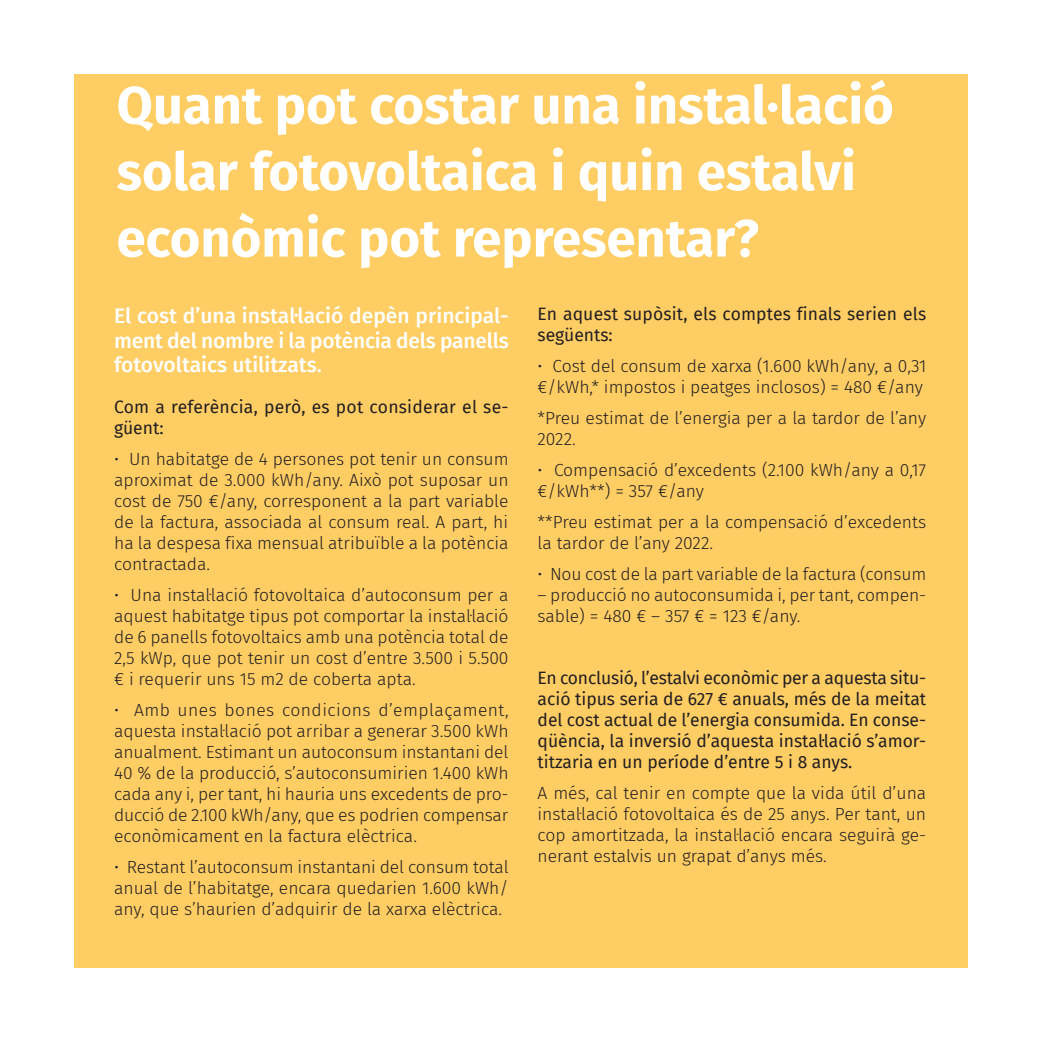
<style>
.page{position:relative;width:1042px;height:1042px;background:#fff}
.page>*{position:absolute;margin:0;border:0;box-sizing:border-box;transform-origin:0 0}
.t1{font:700 52.5px/66.5px "Fira Sans";color:#fff}
.t2{font:500 21px/24.5px "Fira Sans";letter-spacing:-.01em;color:#fff;text-align:justify}
.t3{font:300 17.5px/21px "Fira Sans";color:#231f20;text-align:justify}
.t4{font:17.5px/21px "Fira Sans";color:#231f20}
</style>
<div class="page">
<div style="left:74px;top:74px;width:893px;height:893px;background:#fecd64"></div>
<h1 class="t1" style="left:117px;top:68px;width:778px">Quant pot costar una instal·lació solar fotovoltaica i quin estalvi econòmic pot representar?</h1>
<p class="t4" style="left:537px;top:303px;width:390px">En aquest supòsit, els comptes finals serien els següents:</p>
<p class="t3" style="left:537px;top:355px;width:390px">• Cost del consum de xarxa (1.600 kWh/any, a 0,31 €/kWh,* impostos i peatges inclosos) = 480 €/any</p>
<p class="t3" style="left:537px;top:407px;width:390px">*Preu estimat de l’energia per a la tardor de l’any<br>2022.</p>
<p class="t3" style="left:537px;top:459px;width:390px">• Compensació d’excedents (2.100 kWh/any a 0,17 €/kWh**) = 357 €/any</p>
<p class="t3" style="left:537px;top:511px;width:390px">**Preu estimat per a la compensació d’excedents la tardor de l’any 2022.</p>
<p class="t3" style="left:537px;top:563px;width:390px">• Nou cost de la part variable de la factura (consum</p>
<p class="t3" style="left:537px;top:584px;width:390px">– producció no autoconsumida i, per tant, compen&shy;sable) = 480 € – 357 € = 123 €/any.</p>
<p class="t2" style="left:114px;top:303px;width:396px">El cost d’una instal·lació depèn principal&shy;ment del nombre i la potència dels panells fotovoltaics utilitzats.</p>
<p class="t4" style="left:114px;top:396px;width:396px">Com a referència, però, es pot considerar el se&shy;güent:</p>
<p class="t3" style="left:114px;top:448px;width:396px">• Un habitatge de 4 persones pot tenir un consum aproximat de 3.000 kWh/any. Això pot suposar un cost de 750 €/any, corresponent a la part variable de la factura, associada al consum real. A part, hi ha la despesa fixa mensual atribuïble a la potència contractada.</p>
<p class="t3" style="left:114px;top:584px;width:396px">• Una instal·lació fotovoltaica d’autoconsum per a aquest habitatge tipus pot comportar la instal·lació de 6 panells fotovoltaics amb una potència total de 2,5 kWp, que pot tenir un cost d’entre 3.500 i 5.500 € i requerir uns 15 m2 de coberta apta.</p>
<p class="t3" style="left:114px;top:699px;width:396px">• Amb unes bones condicions d’emplaçament, aquesta instal·lació pot arribar a generar 3.500 kWh anualment. Estimant un autoconsum instantani del 40 % de la producció, s’autoconsumirien 1.400 kWh cada any i, per tant, hi hauria uns excedents de pro&shy;ducció de 2.100 kWh/any, que es podrien compensar econòmicament en la factura elèctrica.</p>
<p class="t3" style="left:114px;top:856px;width:396px">• Restant l’autoconsum instantani del consum total anual de l’habitatge, encara quedarien 1.600 kWh/ any, que s’haurien d’adquirir de la xarxa elèctrica.</p>
<p class="t4" style="left:537px;top:666px;width:390px;text-align:justify">En conclusió, l’estalvi econòmic per a aquesta situ&shy;ació tipus seria de 627 € anuals, més de la meitat del cost actual de l’energia consumida. En conse&shy;qüència, la inversió d’aquesta instal·lació s’amor&shy;titzaria en un període d’entre 5 i 8 anys.</p>
<p class="t3" style="left:537px;top:782px;width:390px">A més, cal tenir en compte que la vida útil d’una instal·lació fotovoltaica és de 25 anys. Per tant, un cop amortitzada, la instal·lació encara seguirà ge&shy;nerant estalvis un grapat d’anys més.</p>
</div>
